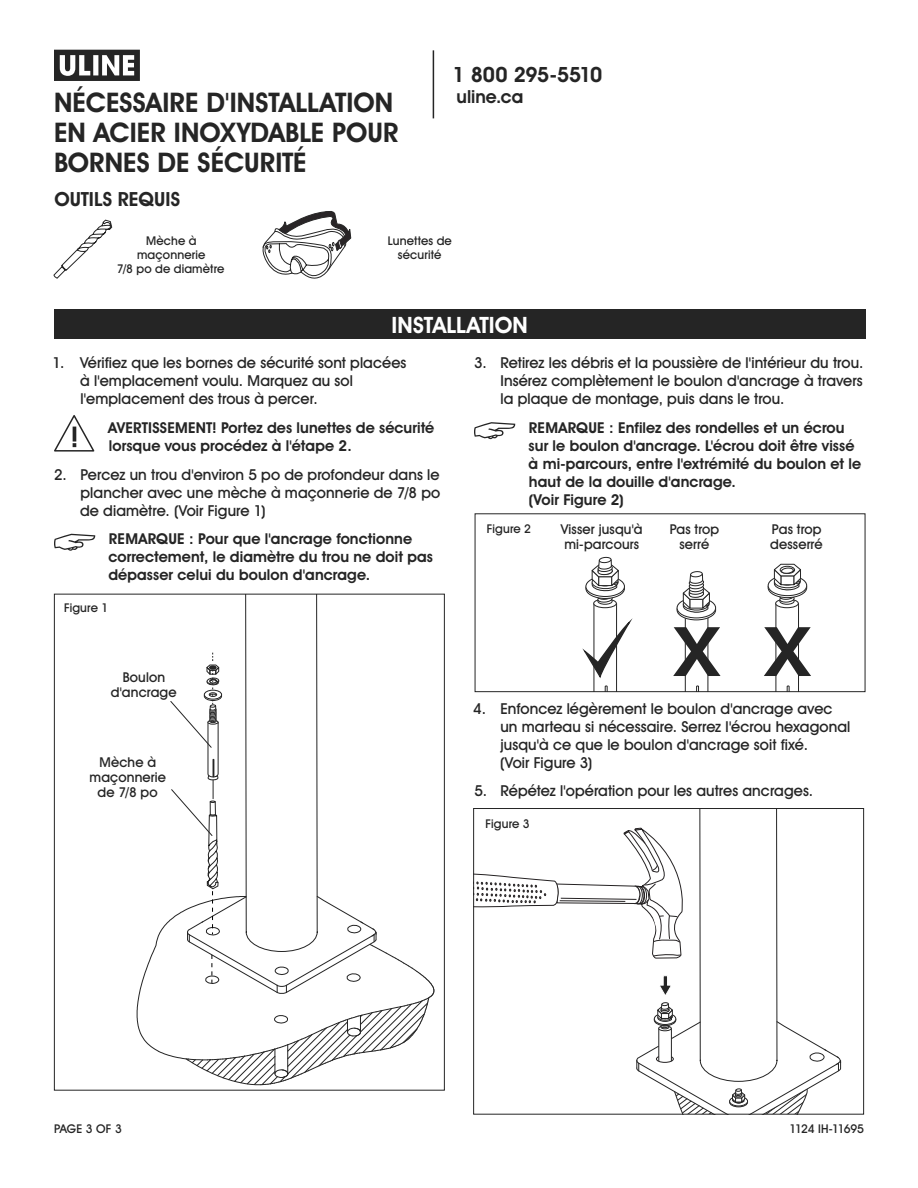
<style>
.page{position:relative;width:918px;height:1188px;background:#fff}
.page>*{position:absolute;margin:0;border:0;box-sizing:border-box;transform-origin:0 0}
.t1{font:700 68.25px "Uline Two Knine";color:#252525;scale:1.14 1}
.t2{font:700 27px/30px "Uline Two Knine";letter-spacing:.005em;color:#252525}
.t3{font:700 22.5px "Uline Two Knine";letter-spacing:.005em;color:#fff}
.t4{font:700 21px "Uline Two Knine";letter-spacing:-.02em;color:#252525}
.t5{font:700 19.5px "Uline Two Knine";letter-spacing:.005em;color:#252525}
.t6{font:700 18px "Uline Two Knine";color:#252525}
.t7{font:15px/18px "Uline Two Knine";letter-spacing:.005em;color:#252525}
.t8{font:700 15px/18px "Uline Two Knine";letter-spacing:.005em;color:#252525}
.t9{font:13.5px/15px "Uline Two Knine";letter-spacing:.01em;color:#252525;text-align:center}
.t10{font:12px/14.4px "Uline Two Knine";letter-spacing:.015em;color:#252525;text-align:center}
.t11{font:12px "Uline Two Knine";letter-spacing:-.04em;color:#252525}
.s1{font-weight:400}
</style>
<div class="page">
<svg style="left:54px;top:50px;width:86px;height:31px"></svg>
<div style="left:54px;top:309px;width:811px;height:30px;background:#252525"></div>
<svg style="left:54px;top:534px;width:41px;height:17px"></svg>
<svg style="left:474px;top:422px;width:41px;height:17px"></svg>
<svg style="left:53px;top:219px;width:60px;height:60px"></svg>
<svg style="left:54px;top:415px;width:40px;height:37px"></svg>
<svg style="left:262px;top:211px;width:89px;height:68px"></svg>
<svg style="left:475px;top:810px;width:366px;height:303px"></svg>
<div style="left:473px;top:808px;width:391px;height:307px;border:1px solid #252525"></div>
<svg style="left:676px;top:571px;width:40px;height:119px"></svg>
<div style="left:690px;top:571px;width:12px;height:6px;background:#fff;border-radius:50%"></div>
<div style="left:690px;top:571px;width:13px;height:6px;border:1px solid #252525;border-radius:50%"></div>
<svg style="left:767px;top:563px;width:41px;height:127px"></svg>
<div style="left:781px;top:568px;width:12px;height:6px;background:#fff;border-radius:50%"></div>
<div style="left:781px;top:567px;width:13px;height:7px;border:1px solid #252525;border-radius:50%"></div>
<svg style="left:583px;top:556px;width:48px;height:134px"></svg>
<div style="left:475px;top:513px;width:390px;height:179px;border:1px solid #252525"></div>
<svg style="left:136px;top:594px;width:298px;height:492px"></svg>
<hr style="left:433px;top:50px;width:1px;height:68px;background:#252525">
<h3 class="t4" style="left:452px;top:62px;width:152px">1 800 295-5510</h3>
<h2 class="t2" style="left:54px;top:87px;width:341px">NÉCESSAIRE D<span class="s1">'</span>INSTALLATION</h2>
<p class="t6" style="left:457px;top:86px;width:68px">uline.ca</p>
<h2 class="t2" style="left:54px;top:117px;width:346px">EN ACIER INOXYDABLE POUR<br>BORNES DE SÉCURITÉ</h2>
<h3 class="t5" style="left:54px;top:188px;width:127px">OUTILS REQUIS</h3>
<p class="t10" style="left:117px;top:233px;width:109px">Mèche à maçonnerie<br>7/8 po de diamètre</p>
<p class="t10" style="left:388px;top:233px;width:65px">Lunettes de sécurité</p>
<h3 class="t3" style="left:392px;top:311px;width:138px">INSTALLATION</h3>
<p class="t7" style="left:80px;top:354px;width:328px;text-indent:-27px">1. Vérifiez que les bornes de sécurité sont placées à l'emplacement voulu. Marquez au sol l'emplacement des trous à percer.</p>
<p class="t8" style="left:108px;top:418px;width:328px">AVERTISSEMENT! Portez des lunettes de sécurité lorsque vous procédez à l'étape 2.</p>
<p class="t7" style="left:80px;top:465px;width:362px;text-align:justify;text-indent:-26px">2. Percez un trou d'environ 5 po de profondeur dans le plancher avec une mèche à maçonnerie de 7/8 po de diamètre. (Voir Figure 1)</p>
<p class="t8" style="left:108px;top:530px;width:326px">REMARQUE : Pour que l'ancrage fonctionne correctement, le diamètre du trou ne doit pas dépasser celui du boulon d'ancrage.</p>
<p class="t7" style="left:500px;top:354px;width:364px;text-align:justify;text-indent:-26px">3. Retirez les débris et la poussière de l'intérieur du trou.<br>Insérez complètement le boulon d'ancrage à travers la plaque de montage, puis dans le trou.</p>
<p class="t8" style="left:529px;top:418px;width:334px">REMARQUE : Enfilez des rondelles et un écrou sur le boulon d'ancrage. L'écrou doit être vissé à mi-parcours, entre l'extrémité du boulon et le haut de la douille d'ancrage.<br>(Voir Figure 2)</p>
<p class="t10" style="left:487px;top:522px;width:46px">Figure 2</p>
<p class="t9" style="left:561px;top:521px;width:83px;text-align:left">Visser jusqu'à mi-parcours</p>
<p class="t9" style="left:670px;top:522px;width:51px">Pas trop serré</p>
<p class="t9" style="left:770px;top:522px;width:54px;text-align:left">Pas trop desserré</p>
<p class="t10" style="left:64px;top:600px;width:46px">Figure 1</p>
<p class="t9" style="left:111px;top:670px;width:67px">Boulon d'ancrage</p>
<p class="t9" style="left:90px;top:754px;width:78px">Mèche à maçonnerie de 7/8 po</p>
<h1 class="t1" style="left:674px;top:610px;width:121px">X X</h1>
<p class="t7" style="left:500px;top:699px;width:352px;text-indent:-27px">4. Enfoncez légèrement le boulon d'ancrage avec un marteau si nécessaire. Serrez l'écrou hexagonal jusqu'à ce que le boulon d'ancrage soit fixé.<br>(Voir Figure 3)</p>
<p class="t7" style="left:474px;top:782px;width:340px">5. Répétez l'opération pour les autres ancrages.</p>
<p class="t10" style="left:486px;top:816px;width:46px">Figure 3</p>
<p class="t10" style="left:54px;top:1122px;width:69px">PAGE 3 OF 3</p>
<p class="t11" style="left:790px;top:1122px;width:76px">1124 IH-11695</p>
</div>
